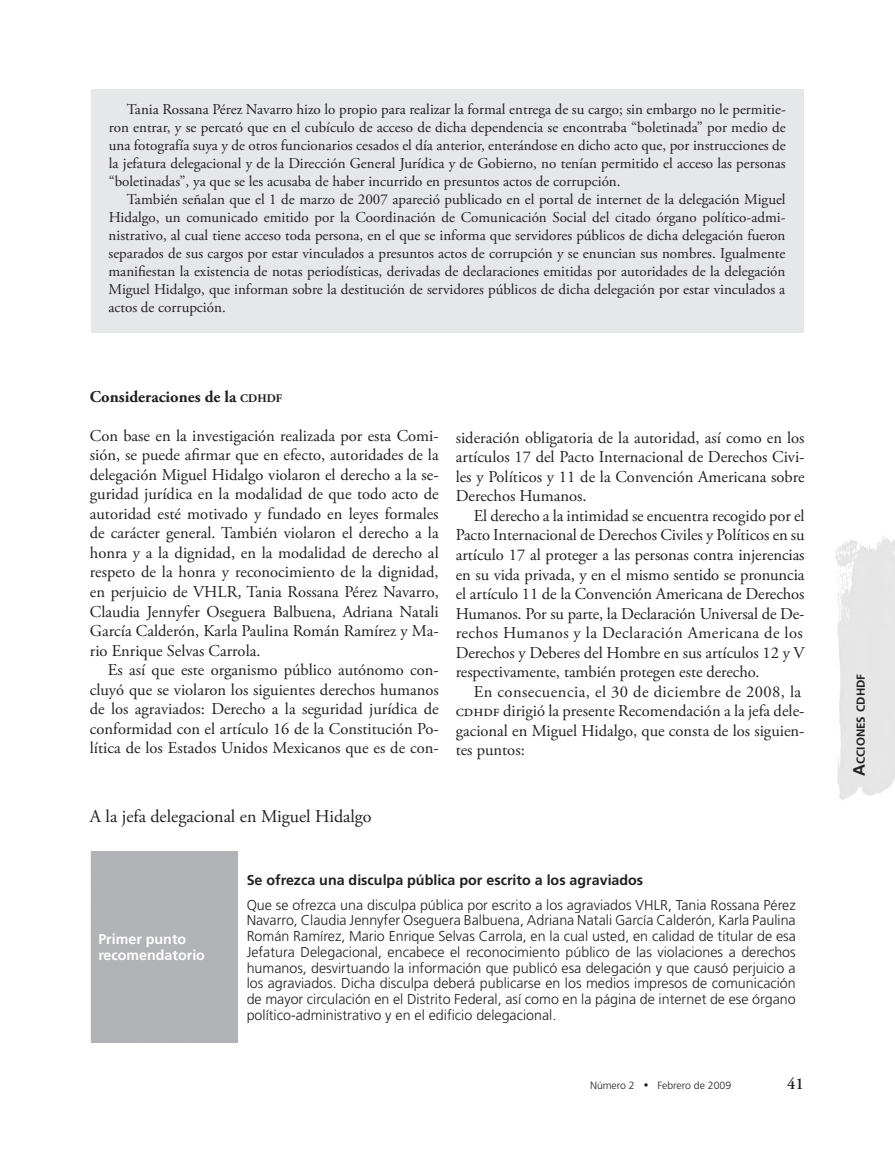
<style>
.page{position:relative;width:895px;height:1171px;background:#fff}
.page>*{position:absolute;margin:0;border:0;box-sizing:border-box;transform-origin:0 0}
.t1{font:18px "Adobe Garamond Pro";color:#231f20}
.t2{font:16.5px/19.5px "Adobe Garamond Pro";color:#231f20;text-align:justify}
.t3{font:700 16.5px "Adobe Garamond Pro";color:#231f20}
.t4{font:600 16.5px "Adobe Garamond";color:#231f20}
.t5{font:15px/18px "Adobe Garamond Pro";color:#231f20;text-align:justify}
.t6{font:300 14.25px/15.8px "Frutiger LT Std";color:#231f20;text-align:justify}
.t7{font:700 14.25px "Frutiger LT Std";color:#231f20}
.t8{font:700 14.25px/15.8px "Frutiger LT Std";color:#fff}
.t9{font:700 11.55px "Frutiger";color:#231f20}
.t10{font:300 10.5px "Frutiger LT Std";color:#231f20}
.s1{font-size:11.55px}
.s2{font-family:"Adobe Garamond";font-weight:400;font-size:12px}
.s3{font-size:16.5px}
</style>
<div class="page">
<img style="left:835px;top:535px;width:60px;height:265px">
<div style="left:92px;top:89px;width:711px;height:243px;background:#e6e7e9"></div>
<div style="left:90px;top:851px;width:148px;height:192px;background:#b2b3b7"></div>
<p class="t5" style="left:109px;top:101px;width:678px;text-indent:18px">Tania Rossana Pérez Navarro hizo lo propio para realizar la formal entrega de su cargo; sin embargo no le permitie&shy;ron entrar, y se percató que en el cubículo de acceso de dicha dependencia se encontraba “boletinada” por medio de una fotografía suya y de otros funcionarios cesados el día anterior, enterándose en dicho acto que, por instrucciones de la jefatura delegacional y de la Dirección General Jurídica y de Gobierno, no tenían permitido el acceso las personas “boletinadas”, ya que se les acusaba de haber incurrido en presuntos actos de corrupción.</p>
<p class="t5" style="left:108px;top:191px;width:678px;text-indent:18px">También señalan que el 1 de marzo de 2007 apareció publicado en el portal de internet de la delegación Miguel Hidalgo, un comunicado emitido por la Coordinación de Comunicación Social del citado órgano político-admi&shy;nistrativo, al cual tiene acceso toda persona, en el que se informa que servidores públicos de dicha delegación fueron separados de sus cargos por estar vinculados a presuntos actos de corrupción y se enuncian sus nombres. Igualmente manifiestan la existencia de notas periodísticas, derivadas de declaraciones emitidas por autoridades de la delegación Miguel Hidalgo, que informan sobre la destitución de servidores públicos de dicha delegación por estar vinculados a actos de corrupción.</p>
<p class="t3" style="left:90px;top:387px;width:194px">Consideraciones de la <span class="s1">cdhdf</span></p>
<p class="t2" style="left:90px;top:426px;width:350px">Con base en la investigación realizada por esta Comi&shy;sión, se puede afirmar que en efecto, autoridades de la delegación Miguel Hidalgo violaron el derecho a la se&shy;guridad jurídica en la modalidad de que todo acto de autoridad esté motivado y fundado en leyes formales de carácter general. También violaron el derecho a la honra y a la dignidad, en la modalidad de derecho al respeto de la honra y reconocimiento de la dignidad, en perjuicio de VHLR, Tania Rossana Pérez Navarro, Claudia Jennyfer Oseguera Balbuena, Adriana Natali García Calderón, Karla Paulina Román Ramírez y Ma&shy;rio Enrique Selvas Carrola.</p>
<p class="t2" style="left:90px;top:660px;width:350px;text-indent:18px">Es así que este organismo público autónomo con&shy;cluyó que se violaron los siguientes derechos humanos de los agraviados: Derecho a la seguridad jurídica de conformidad con el artículo 16 de la Constitución Po&shy;lítica de los Estados Unidos Mexicanos que es de con-</p>
<p class="t2" style="left:455px;top:428px;width:350px">sideración obligatoria de la autoridad, así como en los artículos 17 del Pacto Internacional de Derechos Civi&shy;les y Políticos y 11 de la Convención Americana sobre Derechos Humanos.</p>
<p class="t2" style="left:455px;top:506px;width:350px;text-indent:18px">El derecho a la intimidad se encuentra recogido por el Pacto Internacional de Derechos Civiles y Políticos en su artículo 17 al proteger a las personas contra injerencias en su vida privada, y en el mismo sentido se pronuncia el artículo 11 de la Convención Americana de Derechos Humanos. Por su parte, la Declaración Universal de De&shy;rechos Humanos y la Declaración Americana de los Derechos y Deberes del Hombre en sus artículos 12 y V respectivamente, también protegen este derecho.</p>
<p class="t2" style="left:455px;top:682px;width:350px;text-align:left;text-indent:18px">En consecuencia, el 30 de diciembre de 2008, la cdhdf dirigió la presente Recomendación a la jefa dele&shy;gacional en Miguel Hidalgo, que consta de los siguien&shy;tes puntos:</p>
<p class="t1" style="left:90px;top:806px;width:283px">A la jefa delegacional en Miguel Hidalgo</p>
<p class="t8" style="left:98px;top:931px;width:108px">Primer punto recomendatorio</p>
<p class="t7" style="left:247px;top:871px;width:398px">Se ofrezca una disculpa pública por escrito a los agraviados</p>
<p class="t6" style="left:247px;top:896px;width:550px">Que se ofrezca una disculpa pública por escrito a los agraviados VHLR, Tania Rossana Pérez Navarro, Claudia Jennyfer Oseguera Balbuena, Adriana Natali García Calderón, Karla Paulina Román Ramírez, Mario Enrique Selvas Carrola, en la cual usted, en calidad de titular de esa Jefatura Delegacional, encabece el reconocimiento público de las violaciones a derechos humanos, desvirtuando la información que publicó esa delegación y que causó perjuicio a los agraviados. Dicha disculpa deberá publicarse en los medios impresos de comunicación de mayor circulación en el Distrito Federal, así como en la página de internet de ese órgano político-administrativo y en el edificio delegacional.</p>
<p class="t10" style="left:590px;top:1079px;width:143px">Número 2 <span class="s2">•</span> Febrero de 2009</p>
<p class="t4" style="left:787px;top:1074px;width:18px">41</p>
<p class="t9" style="left:854px;top:775px;width:102px;rotate:-90deg"><span class="s3">A</span>cciones cdhdf</p>
</div>
